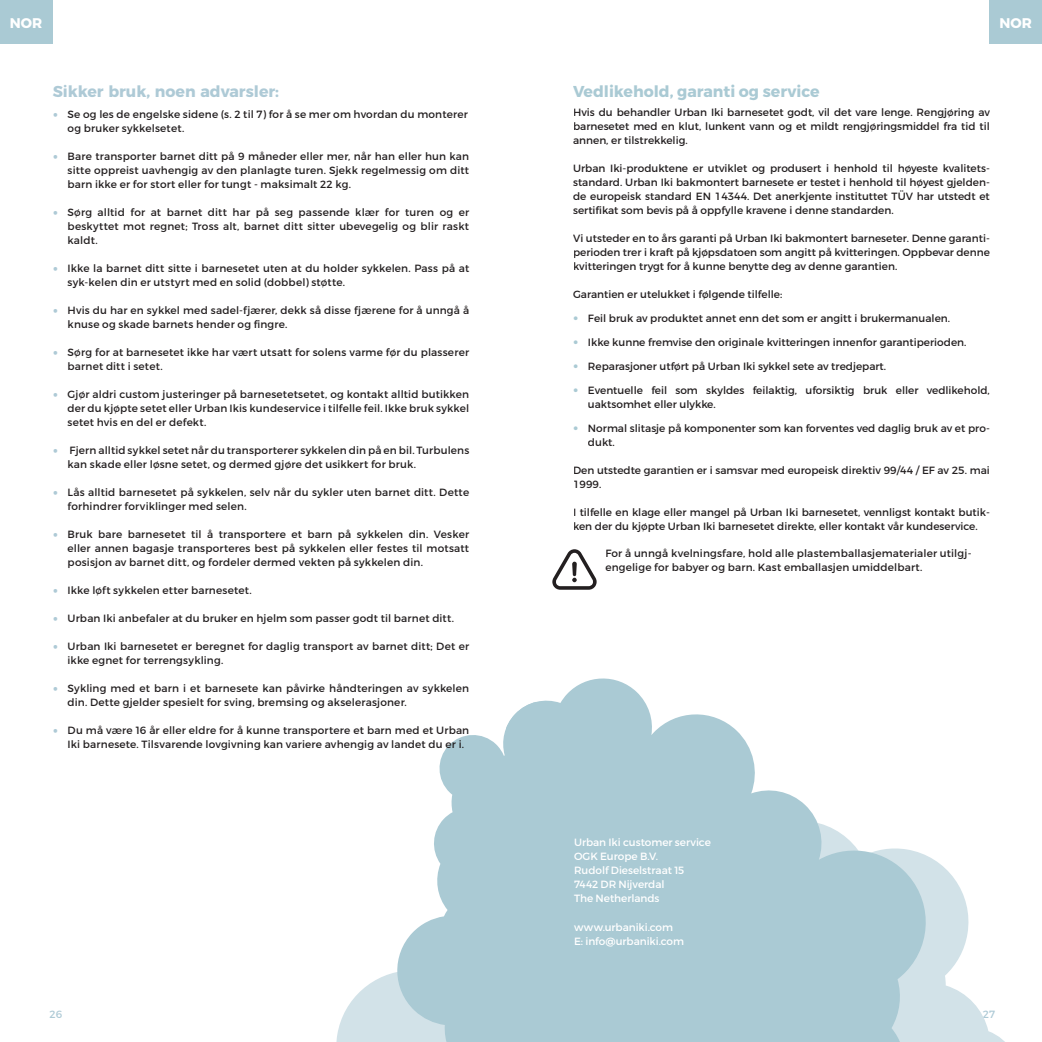
<style>
.page{position:relative;width:1042px;height:1042px;background:#fff}
.page>*{position:absolute;margin:0;border:0;box-sizing:border-box;transform-origin:0 0}
.t1{font:700 15.75px "Montserrat";color:#aacad4}
.t2{font:700 15.75px "Montserrat";color:#aecad6}
.t3{font:700 14px "Montserrat";color:#fff}
.t4{font:10.5px/14px "Montserrat";letter-spacing:.01em;color:#231f20}
.t5{font:10.5px/14px "Montserrat";letter-spacing:-.005em;color:#fff}
.t6{font:10.5px "Montserrat";color:#aecad6}
.s1{font-size:19.25px;color:#aecad6}
.s2{font-family:"Helvetica Neue";color:#aacad4}
</style>
<div class="page">
<div style="left:990px;top:0;width:52px;height:44px;background:#aacad4"></div>
<svg style="left:933px;top:859px;width:72px;height:183px"></svg>
<svg style="left:536px;top:678px;width:397px;height:364px;fill:#aacad4"></svg>
<div style="left:0;top:0;width:52px;height:44px;background:#aacad4"></div>
<svg style="left:336px;top:973px;width:55px;height:69px;fill:#d2e2e8"></svg>
<svg style="left:391px;top:702px;width:145px;height:340px;fill:#aacad4"></svg>
<svg style="left:552px;top:549px;width:44px;height:41px"></svg>
<h2 class="t3" style="left:10px;top:12px;width:34px">NOR</h2>
<h2 class="t3" style="left:999px;top:12px;width:34px">NOR</h2>
<h1 class="t2" style="left:53px;top:79px;width:228px">Sikker bruk, noen advarsler:</h1>
<p class="t4" style="left:68px;top:107px;width:402px;text-indent:-15px"><span class="s1">•</span> Se og les de engelske sidene (s. 2 til 7) for å se mer om hvordan du monterer og bruker sykkelsetet.</p>
<p class="t4" style="left:68px;top:149px;width:403px;text-align:justify;text-indent:-15px"><span class="s1">•</span> Bare transporter barnet ditt på 9 måneder eller mer, når han eller hun kan sitte oppreist uavhengig av den planlagte turen. Sjekk regelmessig om ditt barn ikke er for stort eller for tungt - maksimalt 22 kg.</p>
<p class="t4" style="left:68px;top:205px;width:403px;text-align:justify;text-indent:-15px"><span class="s1">•</span> Sørg alltid for at barnet ditt har på seg passende klær for turen og er beskyttet mot regnet; Tross alt, barnet ditt sitter ubevegelig og blir raskt kaldt.</p>
<p class="t4" style="left:68px;top:261px;width:403px;text-indent:-15px"><span class="s1">•</span> Ikke la barnet ditt sitte i barnesetet uten at du holder sykkelen. Pass på at syk-kelen din er utstyrt med en solid (dobbel) støtte.</p>
<p class="t4" style="left:68px;top:303px;width:403px;text-indent:-15px"><span class="s1">•</span> Hvis du har en sykkel med sadel-fjærer, dekk så disse fjærene for å unngå å knuse og skade barnets hender og fingre.</p>
<p class="t4" style="left:68px;top:345px;width:403px;text-indent:-15px"><span class="s1">•</span> Sørg for at barnesetet ikke har vært utsatt for solens varme før du plasserer barnet ditt i setet.</p>
<p class="t4" style="left:68px;top:387px;width:403px;text-align:justify;text-indent:-15px"><span class="s1">•</span> Gjør aldri custom justeringer på barnesetetsetet, og kontakt alltid butikken der du kjøpte setet eller Urban Ikis kundeservice i tilfelle feil. Ikke bruk sykkel setet hvis en del er defekt.</p>
<p class="t4" style="left:68px;top:443px;width:403px;text-indent:-15px"><span class="s1">•</span> Fjern alltid sykkel setet når du transporterer sykkelen din på en bil. Turbulens kan skade eller løsne setet, og dermed gjøre det usikkert for bruk.</p>
<p class="t4" style="left:68px;top:485px;width:403px;text-indent:-15px"><span class="s1">•</span> Lås alltid barnesetet på sykkelen, selv når du sykler uten barnet ditt. Dette forhindrer forviklinger med selen.</p>
<p class="t4" style="left:68px;top:527px;width:403px;text-align:justify;text-indent:-15px"><span class="s1">•</span> Bruk bare barnesetet til å transportere et barn på sykkelen din. Vesker eller annen bagasje transporteres best på sykkelen eller festes til motsatt posisjon av barnet ditt, og fordeler dermed vekten på sykkelen din.</p>
<p class="t4" style="left:53px;top:583px;width:200px"><span class="s1">•</span> Ikke løft sykkelen etter barnesetet.</p>
<p class="t4" style="left:53px;top:611px;width:403px"><span class="s1">•</span> Urban Iki anbefaler at du bruker en hjelm som passer godt til barnet ditt.</p>
<p class="t4" style="left:68px;top:639px;width:403px;text-indent:-15px"><span class="s1">•</span> Urban Iki barnesetet er beregnet for daglig transport av barnet ditt; Det er ikke egnet for terrengsykling.</p>
<p class="t4" style="left:68px;top:681px;width:403px;text-indent:-15px"><span class="s1">•</span> Sykling med et barn i et barnesete kan påvirke håndteringen av sykkelen din. Dette gjelder spesielt for sving, bremsing og akselerasjoner.</p>
<p class="t4" style="left:68px;top:723px;width:403px;text-indent:-15px"><span class="s1">•</span> Du må være 16 år eller eldre for å kunne transportere et barn med et Urban<br>Iki barnesete. Tilsvarende lovgivning kan variere avhengig av landet du er i.</p>
<p class="t6" style="left:50px;top:1007px;width:14px">26</p>
<h1 class="t1" style="left:573px;top:82px;width:248px">Vedlikehold, garanti og service</h1>
<p class="t4" style="left:573px;top:105px;width:418px;text-align:justify">Hvis du behandler Urban Iki barnesetet godt, vil det vare lenge. Rengjøring av barnesetet med en klut, lunkent vann og et mildt rengjøringsmiddel fra tid til annen, er tilstrekkelig.</p>
<p class="t4" style="left:573px;top:161px;width:418px;text-align:justify">Urban Iki-produktene er utviklet og produsert i henhold til høyeste kvalitets&shy;standard. Urban Iki bakmontert barnesete er testet i henhold til høyest gjelden&shy;de europeisk standard EN 14344. Det anerkjente instituttet TÜV har utstedt et sertifikat som bevis på å oppfylle kravene i denne standarden.</p>
<p class="t4" style="left:573px;top:231px;width:418px;text-align:justify">Vi utsteder en to års garanti på Urban Iki bakmontert barneseter. Denne garanti&shy;perioden trer i kraft på kjøpsdatoen som angitt på kvitteringen. Oppbevar denne kvitteringen trygt for å kunne benytte deg av denne garantien.</p>
<p class="t4" style="left:573px;top:287px;width:211px">Garantien er utelukket i følgende tilfelle:</p>
<p class="t4" style="left:573px;top:311px;width:378px"><span class="s2">•</span> Feil bruk av produktet annet enn det som er angitt i brukermanualen.</p>
<p class="t4" style="left:573px;top:335px;width:395px"><span class="s2">•</span> Ikke kunne fremvise den originale kvitteringen innenfor garantiperioden.</p>
<p class="t4" style="left:573px;top:359px;width:315px"><span class="s2">•</span> Reparasjoner utført på Urban Iki sykkel sete av tredjepart.</p>
<p class="t4" style="left:588px;top:383px;width:403px;text-indent:-15px"><span class="s2">•</span> Eventuelle feil som skyldes feilaktig, uforsiktig bruk eller vedlikehold, uaktsomhet eller ulykke.</p>
<p class="t4" style="left:588px;top:421px;width:403px;text-indent:-15px"><span class="s2">•</span> Normal slitasje på komponenter som kan forventes ved daglig bruk av et pro&shy;dukt.</p>
<p class="t4" style="left:573px;top:463px;width:418px">Den utstedte garantien er i samsvar med europeisk direktiv 99/44 / EF av 25. mai<br>1999.</p>
<p class="t4" style="left:573px;top:505px;width:418px">I tilfelle en klage eller mangel på Urban Iki barnesetet, vennligst kontakt butik&shy;ken der du kjøpte Urban Iki barnesetet direkte, eller kontakt vår kundeservice.</p>
<p class="t4" style="left:605px;top:546px;width:368px">For å unngå kvelningsfare, hold alle plastemballasjematerialer utilgj&shy;engelige for babyer og barn. Kast emballasjen umiddelbart.</p>
<p class="t5" style="left:574px;top:836px;width:138px">Urban Iki customer service<br>OGK Europe B.V.<br>Rudolf Dieselstraat 15<br>7442 DR Nijverdal<br>The Netherlands</p>
<p class="t5" style="left:574px;top:919px;width:112px">www.urbaniki.com<br>E: info@urbaniki.com</p>
<p class="t6" style="left:983px;top:1007px;width:14px">27</p>
</div>
